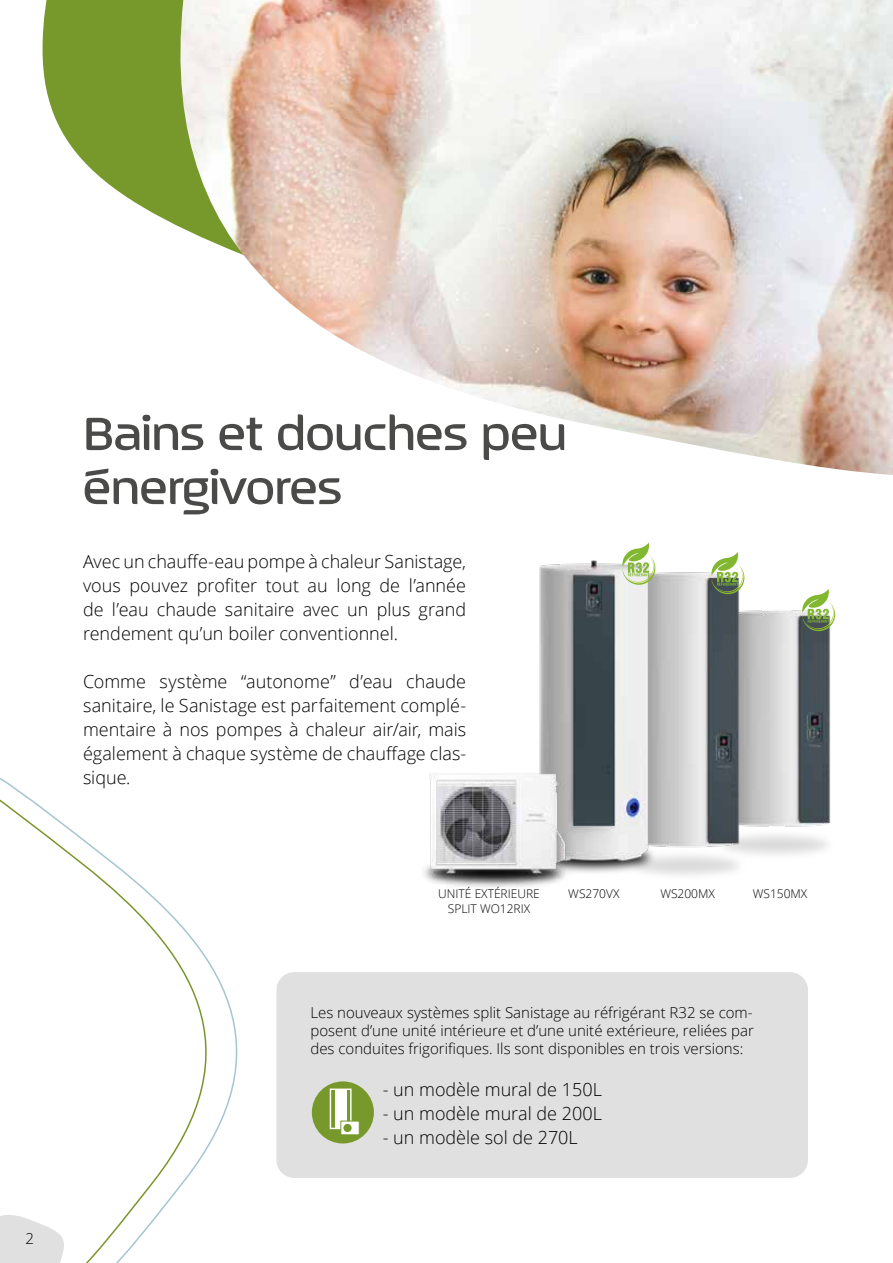
<style>
.page{position:relative;width:893px;height:1263px;background:#fff}
.page>*{position:absolute;margin:0;border:0;box-sizing:border-box;transform-origin:0 0}
.t1{font:500 52.5px/54px "September";color:#4a4a49}
.t2{font:300 18px/24px "Open Sans";color:#000;text-align:justify}
.t3{font:300 15px/18px "Open Sans";color:#000;text-align:justify}
.t4{font:300 12px "Open Sans";color:#000}
</style>
<div class="page">
<svg style="left:0;top:777px;width:238px;height:486px"></svg>
<svg style="left:42px;top:0;width:134px;height:225px;fill:#77992c"></svg>
<img style="left:176px;top:0;width:717px;height:475px">
<svg style="left:0;top:1206px;width:71px;height:57px"></svg>
<img style="left:753px;top:610px;width:83px;height:245px">
<img style="left:661px;top:572px;width:92px;height:303px">
<img style="left:539px;top:560px;width:122px;height:314px">
<img style="left:423px;top:772px;width:150px;height:115px">
<svg style="left:800px;top:589px;width:35px;height:42px"></svg>
<svg style="left:709px;top:552px;width:35px;height:42px"></svg>
<svg style="left:620px;top:542px;width:35px;height:43px"></svg>
<div style="left:276px;top:972px;width:532px;height:206px;background:#e1e0e0;border-radius:18px"></div>
<div style="left:312px;top:1081px;width:62px;height:62px;background:#77992c;border-radius:50%"></div>
<div style="left:330px;top:1088px;width:22px;height:41px;border:1px solid #fff"></div>
<div style="left:335px;top:1089px;width:11px;height:40px;background:#fff"></div>
<div style="left:341px;top:1121px;width:18px;height:14px;background:#fff"></div>
<div style="left:343px;top:1124px;width:9px;height:8px;background:#77992c;border-radius:50%"></div>
<p class="t3" style="left:25px;top:1229px;width:10px">2</p>
<h1 class="t1" style="left:83px;top:405px;width:485px">Bains et douches peu énergivores</h1>
<p class="t2" style="left:83px;top:549px;width:385px">Avec un chauffe-eau pompe à chaleur Sanistage, vous pouvez profiter tout au long de l’année de l’eau chaude sanitaire avec un plus grand rendement qu’un boiler conventionnel.</p>
<p class="t2" style="left:83px;top:669px;width:385px">Comme système “autonome” d’eau chaude sanitaire, le Sanistage est parfaitement complé&shy;mentaire à nos pompes à chaleur air/air, mais également à chaque système de chauffage clas&shy;sique.</p>
<p class="t4" style="left:438px;top:886px;width:103px">UNITÉ EXTÉRIEURE</p>
<p class="t4" style="left:568px;top:886px;width:53px">WS270VX</p>
<p class="t4" style="left:660px;top:886px;width:56px">WS200MX</p>
<p class="t4" style="left:753px;top:886px;width:56px">WS150MX</p>
<p class="t4" style="left:448px;top:901px;width:84px">SPLIT WO12RIX</p>
<p class="t3" style="left:310px;top:1003px;width:445px">Les nouveaux systèmes split Sanistage au réfrigérant R32 se com&shy;posent d’une unité intérieure et d’une unité extérieure, reliées par des conduites frigorifiques. Ils sont disponibles en trois versions:</p>
<p class="t2" style="left:383px;top:1076px;width:221px">- un modèle mural de 150L</p>
<p class="t2" style="left:383px;top:1100px;width:221px">- un modèle mural de 200L</p>
<p class="t2" style="left:383px;top:1124px;width:197px">- un modèle sol de 270L</p>
</div>
